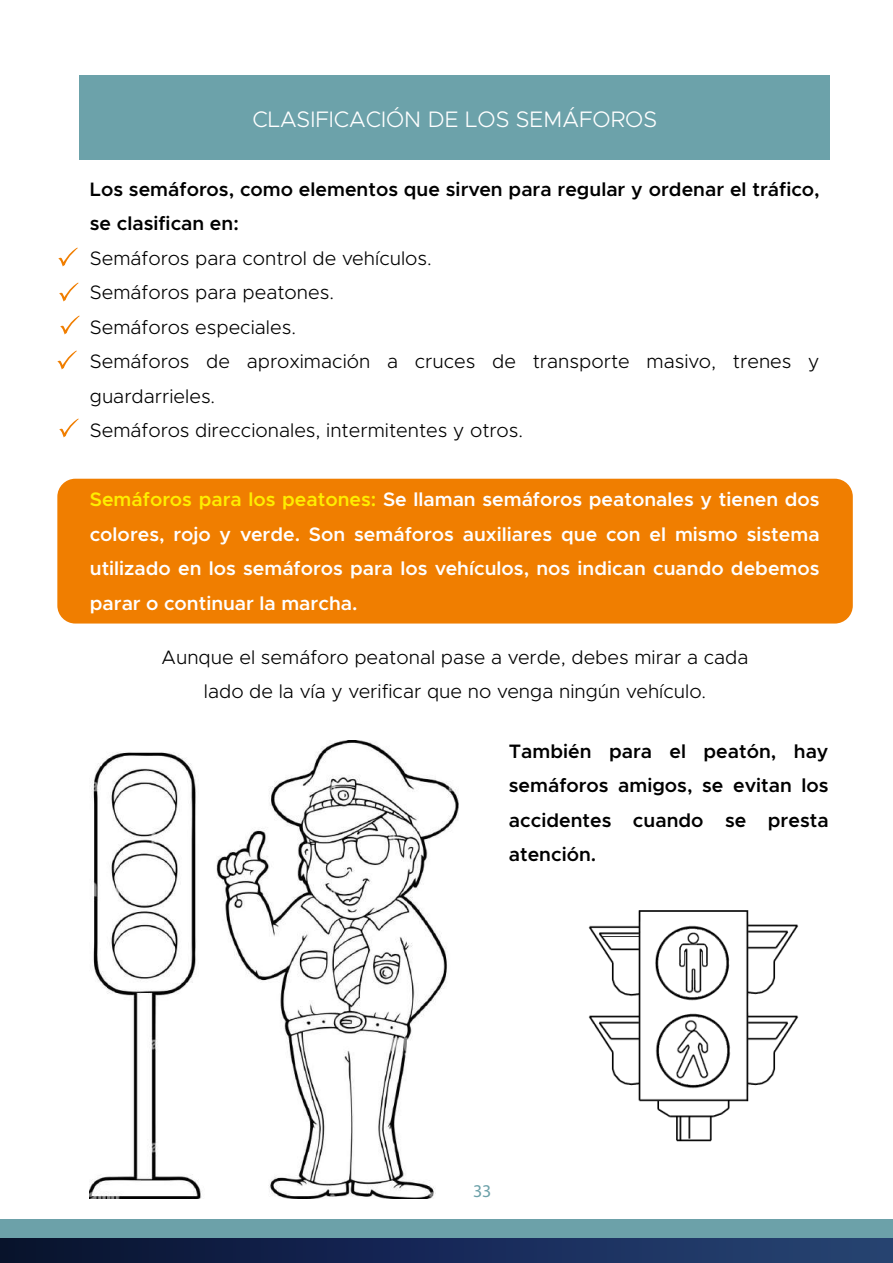
<style>
.page{position:relative;width:893px;height:1263px;background:#fff}
.page>*{position:absolute;margin:0;border:0;box-sizing:border-box;transform-origin:0 0}
.t1{font:300 22.5px "Metropolis";color:#fff}
.t2{font:300 19.5px/34.5px "Metropolis";color:#000}
.t3{font:600 19.5px/34.5px "Metropolis";color:#fff;text-align:justify}
.t4{font:600 19.5px/34.5px "Metropolis";color:#000}
.t5{font:18px "Myriad Pro";color:#6ca1a9}
.s1{color:#feee00}
</style>
<div class="page">
<div style="left:57px;top:479px;width:796px;height:144px;background:#f07e00;border-radius:18px"></div>
<div style="left:80px;top:75px;width:750px;height:85px;background:#6ca2aa"></div>
<div style="left:0;top:1219px;width:893px;height:20px;background:#6ca1a9"></div>
<div style="left:0;top:1239px;width:893px;height:24px;background:linear-gradient(to right,#071031,#274377)"></div>
<svg style="left:59px;top:283px;width:19px;height:18px"></svg>
<svg style="left:58px;top:248px;width:20px;height:18px"></svg>
<svg style="left:60px;top:315px;width:20px;height:19px"></svg>
<svg style="left:57px;top:350px;width:20px;height:19px"></svg>
<svg style="left:59px;top:418px;width:20px;height:19px"></svg>
<img style="left:588px;top:910px;width:211px;height:232px">
<img style="left:90px;top:741px;width:368px;height:457px">
<p class="t1" style="left:252px;top:105px;width:406px">CLASIFICACIÓN DE LOS SEMÁFOROS</p>
<p class="t4" style="left:90px;top:172px;width:731px">Los semáforos, como elementos que sirven para regular y ordenar el tráfico, se clasifican en:</p>
<p class="t2" style="left:90px;top:240px;width:731px">Semáforos para control de vehículos.<br>Semáforos para peatones.<br>Semáforos especiales.<br>Semáforos de aproximación a cruces de transporte masivo, trenes y guardarrieles.<br>Semáforos direccionales, intermitentes y otros.</p>
<p class="t3" style="left:90px;top:482px;width:731px"><span class="s1">Semáforos para los peatones:</span> Se llaman semáforos peatonales y tienen dos colores, rojo y verde. Son semáforos auxiliares que con el mismo sistema utilizado en los semáforos para los vehículos, nos indican cuando debemos parar o continuar la marcha.</p>
<p class="t2" style="left:162px;top:640px;width:588px;text-align:center">Aunque el semáforo peatonal pase a verde, debes mirar a cada lado de la vía y verificar que no venga ningún vehículo.</p>
<p class="t4" style="left:509px;top:734px;width:321px;text-align:justify">También para el peatón, hay semáforos amigos, se evitan los accidentes cuando se presta atención.</p>
<p class="t5" style="left:473px;top:1180px;width:20px">33</p>
</div>
